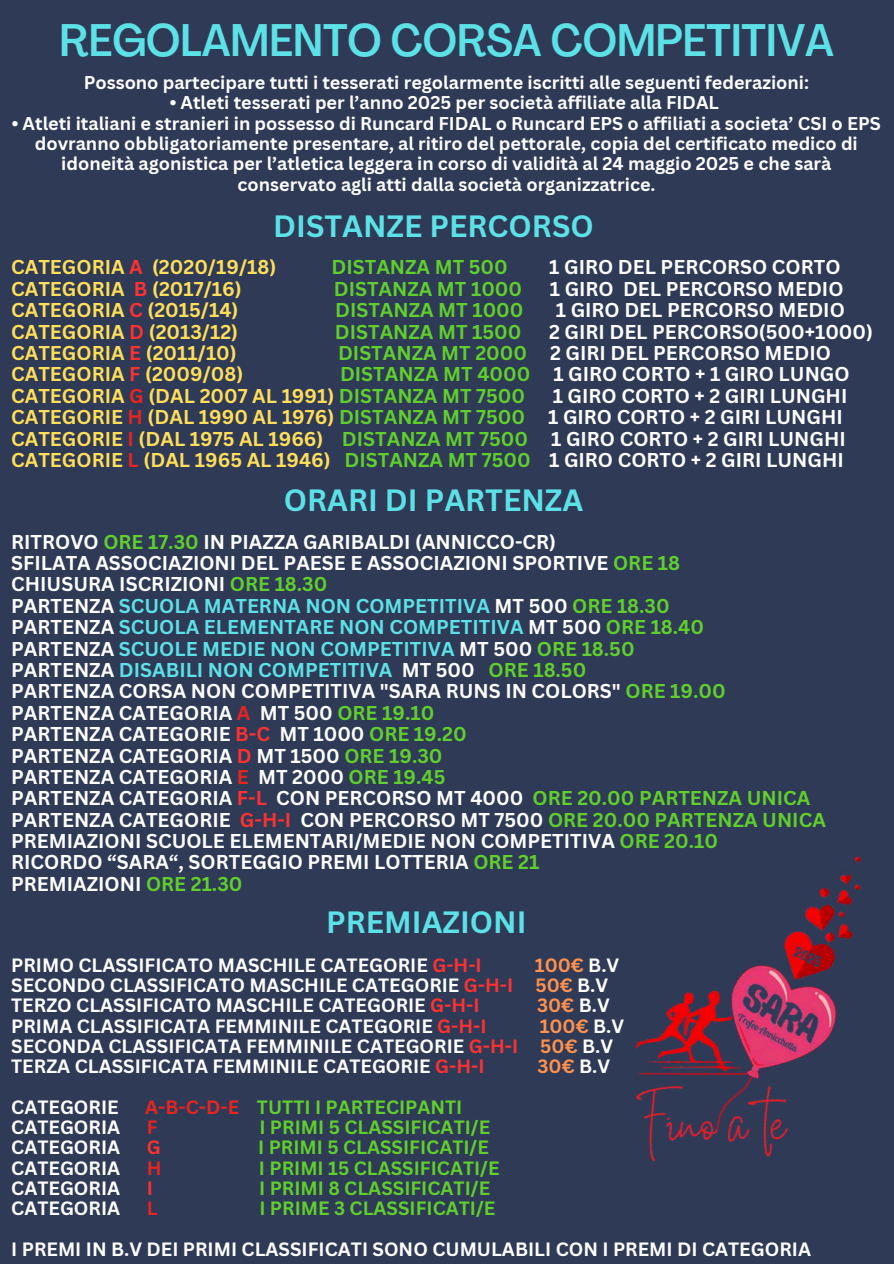
<style>
.page{position:relative;width:894px;height:1264px;background:#fff}
.page>*{position:absolute;margin:0;border:0;box-sizing:border-box;transform-origin:0 0}
.t1{font:500 condensed 45px "Agrandir";color:#5ce1e6}
.t2{font:700 30px "Canva Sans";color:#5ce1e6}
.t3{font:700 19.5px/21.3px "Canva Sans";color:#fff}
.t4{font:700 19.5px/21.3px "Canva Sans";color:#60cf2c}
.t5{font:700 19.5px "Canva Sans";color:#ffde59}
.t6{font:700 18.75px/20.2px "Canva Sans";color:#fff}
.t7{font:700 18.75px "Canva Sans";color:#60cf2c}
.t8{font:700 18.75px "Canva Sans";color:#ff914d}
.t9{font:700 18.75px "Canva Sans";color:#e72420}
.t10{font:700 18.75px "Canva Sans";color:#ff3131}
.t11{font:700 18px/20.2px "Canva Sans";color:#fff;text-align:center}
.s1{color:#ff3131}
.s2{color:#60cf2c}
.s3{color:#fff}
.s4{color:#ffde59}
.s5{color:#e72420}
.s6{color:#5ce1e6}
.s7{color:#ff914d}
</style>
<div class="page">
<div style="left:0;top:0;width:893px;height:1263px;background:#2f3a57"></div>
<img style="left:635px;top:856px;width:226px;height:306px">
<h1 class="t1" style="left:60px;top:22px;width:775px">REGOLAMENTO CORSA COMPETITIVA</h1>
<p class="t11" style="left:84px;top:72px;width:726px">Possono partecipare tutti i tesserati regolarmente iscritti alle seguenti federazioni:</p>
<p class="t11" style="left:170px;top:92px;width:550px">• Atleti tesserati per l’anno 2025 per società affiliate alla FIDAL</p>
<p class="t11" style="left:12px;top:113px;width:870px">• Atleti italiani e stranieri in possesso di Runcard FIDAL o Runcard EPS o affiliati a societa’ CSI o EPS dovranno obbligatoriamente presentare, al ritiro del pettorale, copia del certificato medico di idoneità agonistica per l’atletica leggera in corso di validità al 24 maggio 2025 e che sarà conservato agli atti dalla società organizzatrice.</p>
<h2 class="t2" style="left:273px;top:205px;width:322px">DISTANZE PERCORSO</h2>
<p class="t5" style="left:11px;top:253px;width:266px">CATEGORIA <span class="s1">A</span> (2020/19/18)</p>
<p class="t4" style="left:331px;top:256px;width:178px">DISTANZA MT 500</p>
<p class="t3" style="left:549px;top:256px;width:292px">1 GIRO DEL PERCORSO CORTO</p>
<p class="t5" style="left:11px;top:275px;width:232px">CATEGORIA <span class="s1">B</span> (2017/16)</p>
<p class="t4" style="left:333px;top:277px;width:190px">DISTANZA MT 1000</p>
<p class="t3" style="left:549px;top:277px;width:295px">1 GIRO DEL PERCORSO MEDIO</p>
<p class="t5" style="left:11px;top:296px;width:229px">CATEGORIA <span class="s1">C</span> (2015/14)</p>
<p class="t4" style="left:335px;top:299px;width:190px">DISTANZA MT 1000</p>
<p class="t3" style="left:555px;top:299px;width:290px">1 GIRO DEL PERCORSO MEDIO</p>
<p class="t5" style="left:11px;top:318px;width:228px">CATEGORIA <span class="s1">D</span> (2013/12)</p>
<p class="t4" style="left:335px;top:320px;width:188px">DISTANZA MT 1500</p>
<p class="t3" style="left:549px;top:320px;width:325px">2 GIRI DEL PERCORSO(500+1000)</p>
<p class="t5" style="left:11px;top:339px;width:227px">CATEGORIA <span class="s1">E</span> (2011/10)</p>
<p class="t3" style="left:338px;top:342px;width:494px"><span class="s2">DISTANZA MT 2000</span> 2 GIRI DEL PERCORSO MEDIO</p>
<p class="t5" style="left:11px;top:360px;width:233px">CATEGORIA <span class="s1">F</span> (2009/08)</p>
<p class="t4" style="left:11px;top:363px;width:839px;text-indent:329px">DISTANZA MT 4000 <span class="s3">1 GIRO CORTO + 1 GIRO LUNGO<br></span><span class="s4">CATEGORIA</span> <span class="s5">G</span> <span class="s4">(DAL 2007 AL 1991)</span> DISTANZA MT 7500</p>
<p class="t3" style="left:11px;top:384px;width:837px;text-indent:541px">1 GIRO CORTO + 2 GIRI LUNGHI <span class="s4">CATEGORIE</span> <span class="s5">H</span> <span class="s4">(DAL 1990 AL 1976)</span> <span class="s2">DISTANZA MT 7500</span> 1 GIRO CORTO + 2 GIRI LUNGHI <span class="s4">CATEGORIE</span> <span class="s5">I</span> <span class="s4">(DAL 1975 AL 1966)</span> <span class="s2">DISTANZA MT 7500</span> 1 GIRO CORTO + 2 GIRI LUNGHI <span class="s4">CATEGORIE</span> <span class="s5">L</span> <span class="s4">(DAL 1965 AL 1946)</span> <span class="s2">DISTANZA MT 7500</span> 1 GIRO CORTO + 2 GIRI LUNGHI</p>
<h2 class="t2" style="left:284px;top:479px;width:301px">ORARI DI PARTENZA</h2>
<p class="t3" style="left:11px;top:530px;width:815px">RITROVO <span class="s2">ORE 17.30</span> IN PIAZZA GARIBALDI (ANNICCO-CR)<br>SFILATA ASSOCIAZIONI DEL PAESE E ASSOCIAZIONI SPORTIVE <span class="s2">ORE 18<br></span>CHIUSURA ISCRIZIONI <span class="s2">ORE 18.30<br></span>PARTENZA <span class="s6">SCUOLA MATERNA NON COMPETITIVA</span> MT 500 <span class="s2">ORE 18.30<br></span>PARTENZA <span class="s6">SCUOLA ELEMENTARE NON COMPETITIVA</span> MT 500 <span class="s2">ORE 18.40<br></span>PARTENZA <span class="s6">SCUOLE MEDIE NON COMPETITIVA</span> MT 500 <span class="s2">ORE 18.50<br></span>PARTENZA <span class="s6">DISABILI NON COMPETITIVA</span> MT 500 <span class="s2">ORE 18.50<br></span>PARTENZA CORSA NON COMPETITIVA "SARA RUNS IN COLORS" <span class="s2">ORE 19.00<br></span>PARTENZA CATEGORIA <span class="s5">A</span> MT 500 <span class="s2">ORE 19.10<br></span>PARTENZA CATEGORIE <span class="s1">B-C</span> MT 1000 <span class="s2">ORE 19.20<br></span>PARTENZA CATEGORIA <span class="s1">D</span> MT 1500 <span class="s2">ORE 19.30<br></span>PARTENZA CATEGORIA <span class="s5">E</span> MT 2000 <span class="s2">ORE 19.45<br></span>PARTENZA CATEGORIA <span class="s1">F-L</span> CON PERCORSO MT 4000 <span class="s2">ORE 20.00 PARTENZA UNICA </span>PARTENZA CATEGORIE <span class="s1">G-H-I</span> CON PERCORSO MT 7500 <span class="s2">ORE 20.00 PARTENZA UNICA </span>PREMIAZIONI SCUOLE ELEMENTARI/MEDIE NON COMPETITIVA <span class="s2">ORE 20.10<br></span>RICORDO “SARA“, SORTEGGIO PREMI LOTTERIA <span class="s2">ORE 21<br></span>PREMIAZIONI <span class="s2">ORE 21.30</span></p>
<h2 class="t2" style="left:326px;top:900px;width:202px">PREMIAZIONI</h2>
<p class="t6" style="left:11px;top:954px;width:472px">PRIMO CLASSIFICATO MASCHILE CATEGORIE <span class="s1">G-H-I</span></p>
<p class="t6" style="left:11px;top:954px;width:609px;text-indent:523px"><span class="s7">100€</span> B.V<br>SECONDO CLASSIFICATO MASCHILE CATEGORIE <span class="s1">G-H-I</span> <span class="s7">50€</span> B.V<br>TERZO CLASSIFICATO MASCHILE CATEGORIE <span class="s1">G-H-I</span></p>
<p class="t8" style="left:537px;top:992px;width:74px">30€ <span class="s3">B.V</span></p>
<p class="t6" style="left:11px;top:1015px;width:614px;text-indent:528px"><span class="s7">100€</span> B.V<br>SECONDA CLASSIFICATA FEMMINILE CATEGORIE <span class="s1">G-H-I</span> <span class="s7">50€</span> B.V<br>TERZA CLASSIFICATA FEMMINILE CATEGORIE <span class="s1">G-H-I</span></p>
<p class="t6" style="left:11px;top:1015px;width:476px">PRIMA CLASSIFICATA FEMMINILE CATEGORIE <span class="s1">G-H-I</span></p>
<p class="t8" style="left:537px;top:1053px;width:74px">30€ <span class="s3">B.V</span></p>
<p class="t6" style="left:11px;top:1096px;width:109px">CATEGORIE</p>
<p class="t7" style="left:145px;top:1093px;width:318px"><span class="s5">A-B-C-D-E</span> TUTTI I PARTECIPANTI</p>
<p class="t6" style="left:11px;top:1116px;width:110px">CATEGORIA</p>
<p class="t9" style="left:147px;top:1113px;width:12px">F</p>
<p class="t7" style="left:259px;top:1113px;width:232px">I PRIMI 5 CLASSIFICATI/E</p>
<p class="t6" style="left:11px;top:1136px;width:110px">CATEGORIA</p>
<p class="t10" style="left:147px;top:1134px;width:15px">G</p>
<p class="t7" style="left:258px;top:1134px;width:232px">I PRIMI 5 CLASSIFICATI/E</p>
<p class="t6" style="left:11px;top:1157px;width:110px">CATEGORIA</p>
<p class="t9" style="left:147px;top:1154px;width:16px">H</p>
<p class="t7" style="left:259px;top:1154px;width:242px">I PRIMI 15 CLASSIFICATI/E</p>
<p class="t6" style="left:11px;top:1177px;width:110px">CATEGORIA</p>
<p class="t10" style="left:147px;top:1174px;width:8px">I</p>
<p class="t7" style="left:259px;top:1174px;width:232px">I PRIMI 8 CLASSIFICATI/E</p>
<p class="t6" style="left:11px;top:1197px;width:110px">CATEGORIA</p>
<p class="t9" style="left:147px;top:1194px;width:12px">L</p>
<p class="t7" style="left:259px;top:1194px;width:237px">I PRIME 3 CLASSIFICATI/E</p>
<p class="t6" style="left:11px;top:1238px;width:801px">I PREMI IN B.V DEI PRIMI CLASSIFICATI SONO CUMULABILI CON I PREMI DI CATEGORIA</p>
</div>
